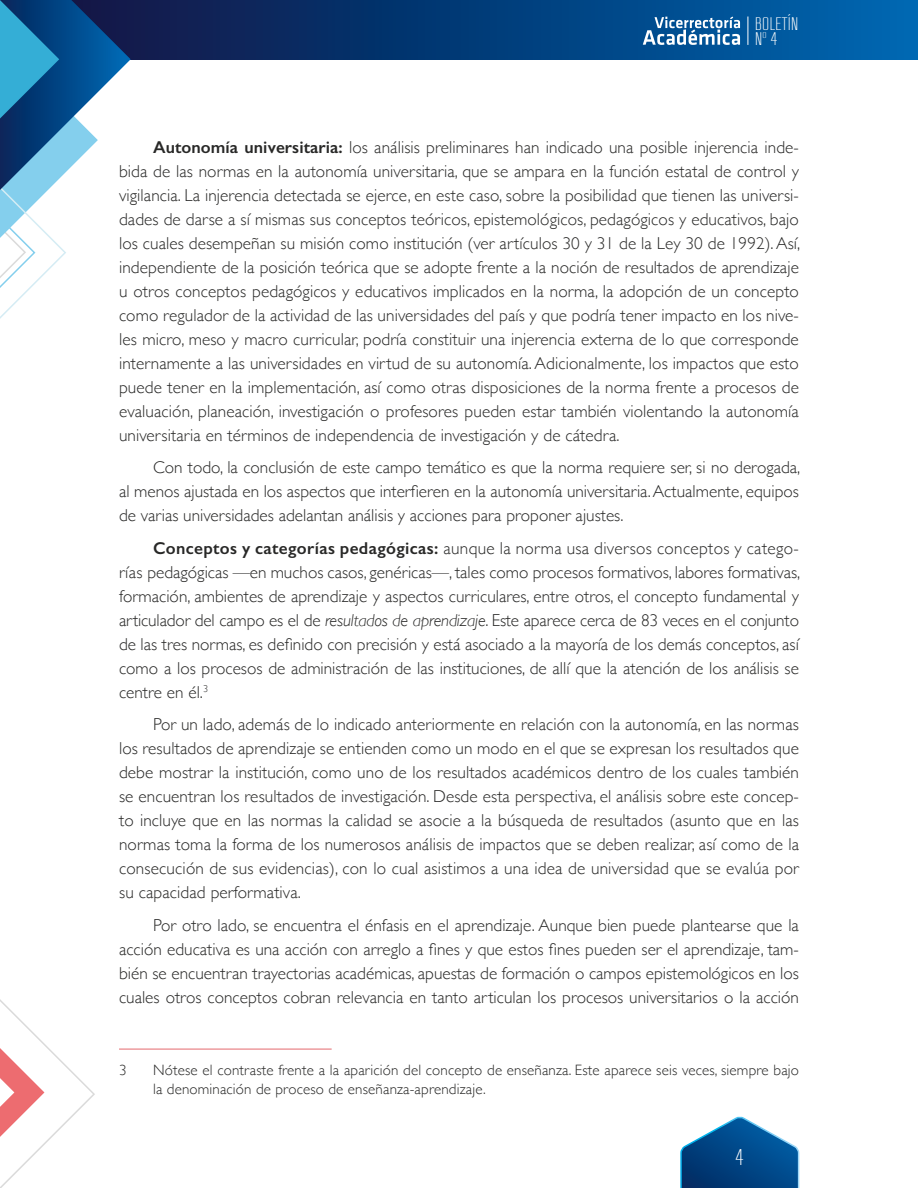
<style>
.page{position:relative;width:918px;height:1188px;background:#fff}
.page>*{position:absolute;margin:0;border:0;box-sizing:border-box;transform-origin:0 0}
.t1{font:300 22.5px "RB No 2";color:#fff}
.t2{font:300 18.15px/14.4px "RB No 2";letter-spacing:.02em;color:#fff}
.t3{font:300 17.25px/24px "Gill Sans";color:#282827;text-align:justify}
.t4{font:300 15px/19.5px "Gill Sans";letter-spacing:.01em;color:#282827}
.s1{font-weight:600}
.s2{font-style:italic}
</style>
<div class="page">
<svg style="left:131px;top:0;width:787px;height:59px;background:#043f7d"></svg>
<svg style="left:680px;top:1116px;width:120px;height:72px"></svg>
<svg style="left:0;top:0;width:131px;height:319px"></svg>
<svg style="left:643px;top:17px;width:97px;height:28px"></svg>
<svg style="left:748px;top:17px;width:1px;height:28px"></svg>
<svg style="left:0;top:999px;width:95px;height:189px"></svg>
<hr style="left:119px;top:1049px;width:213px;height:1px;background:#e4686d">
<p class="t2" style="left:755px;top:17px;width:45px">BOLETÍN<br>N<sup>O</sup> 4</p>
<p class="t3" style="left:119px;top:134px;width:683px;text-indent:34px"><span class="s1">Autonomía universitaria:</span> los análisis preliminares han indicado una posible injerencia inde&shy;bida de las normas en la autonomía universitaria, que se ampara en la función estatal de control y vigilancia. La injerencia detectada se ejerce, en este caso, sobre la posibilidad que tienen las universi&shy;dades de darse a sí mismas sus conceptos teóricos, epistemológicos, pedagógicos y educativos, bajo los cuales desempeñan su misión como institución (ver artículos 30 y 31 de la Ley 30 de 1992). Así, independiente de la posición teórica que se adopte frente a la noción de resultados de aprendizaje u otros conceptos pedagógicos y educativos implicados en la norma, la adopción de un concepto como regulador de la actividad de las universidades del país y que podría tener impacto en los nive&shy;les micro, meso y macro curricular, podría constituir una injerencia externa de lo que corresponde internamente a las universidades en virtud de su autonomía. Adicionalmente, los impactos que esto puede tener en la implementación, así como otras disposiciones de la norma frente a procesos de evaluación, planeación, investigación o profesores pueden estar también violentando la autonomía universitaria en términos de independencia de investigación y de cátedra.</p>
<p class="t3" style="left:119px;top:455px;width:683px;text-indent:34px">Con todo, la conclusión de este campo temático es que la norma requiere ser, si no derogada, al menos ajustada en los aspectos que interfieren en la autonomía universitaria. Actualmente, equipos de varias universidades adelantan análisis y acciones para proponer ajustes.</p>
<p class="t3" style="left:119px;top:535px;width:683px;text-indent:34px"><span class="s1">Conceptos y categorías pedagógicas:</span> aunque la norma usa diversos conceptos y catego&shy;rías pedagógicas —en muchos casos, genéricas—, tales como procesos formativos, labores formativas, formación, ambientes de aprendizaje y aspectos curriculares, entre otros, el concepto fundamental y articulador del campo es el de <span class="s2">resultados de aprendizaje</span>. Este aparece cerca de 83 veces en el conjunto de las tres normas, es definido con precisión y está asociado a la mayoría de los demás conceptos, así como a los procesos de administración de las instituciones, de allí que la atención de los análisis se centre en él.<sup>3</sup></p>
<p class="t3" style="left:119px;top:712px;width:682px;text-indent:34px">Por un lado, además de lo indicado anteriormente en relación con la autonomía, en las normas los resultados de aprendizaje se entienden como un modo en el que se expresan los resultados que debe mostrar la institución, como uno de los resultados académicos dentro de los cuales también se encuentran los resultados de investigación. Desde esta perspectiva, el análisis sobre este concep&shy;to incluye que en las normas la calidad se asocie a la búsqueda de resultados (asunto que en las normas toma la forma de los numerosos análisis de impactos que se deben realizar, así como de la consecución de sus evidencias), con lo cual asistimos a una idea de universidad que se evalúa por su capacidad performativa.</p>
<p class="t3" style="left:119px;top:912px;width:681px;text-indent:34px">Por otro lado, se encuentra el énfasis en el aprendizaje. Aunque bien puede plantearse que la acción educativa es una acción con arreglo a fines y que estos fines pueden ser el aprendizaje, tam&shy;bién se encuentran trayectorias académicas, apuestas de formación o campos epistemológicos en los cuales otros conceptos cobran relevancia en tanto articulan los procesos universitarios o la acción</p>
<p class="t4" style="left:119px;top:1060px;width:9px">3</p>
<p class="t4" style="left:153px;top:1060px;width:647px">Nótese el contraste frente a la aparición del concepto de enseñanza. Este aparece seis veces, siempre bajo la denominación de proceso de enseñanza-aprendizaje.</p>
<h1 class="t1" style="left:736px;top:1145px;width:9px">4</h1>
</div>
